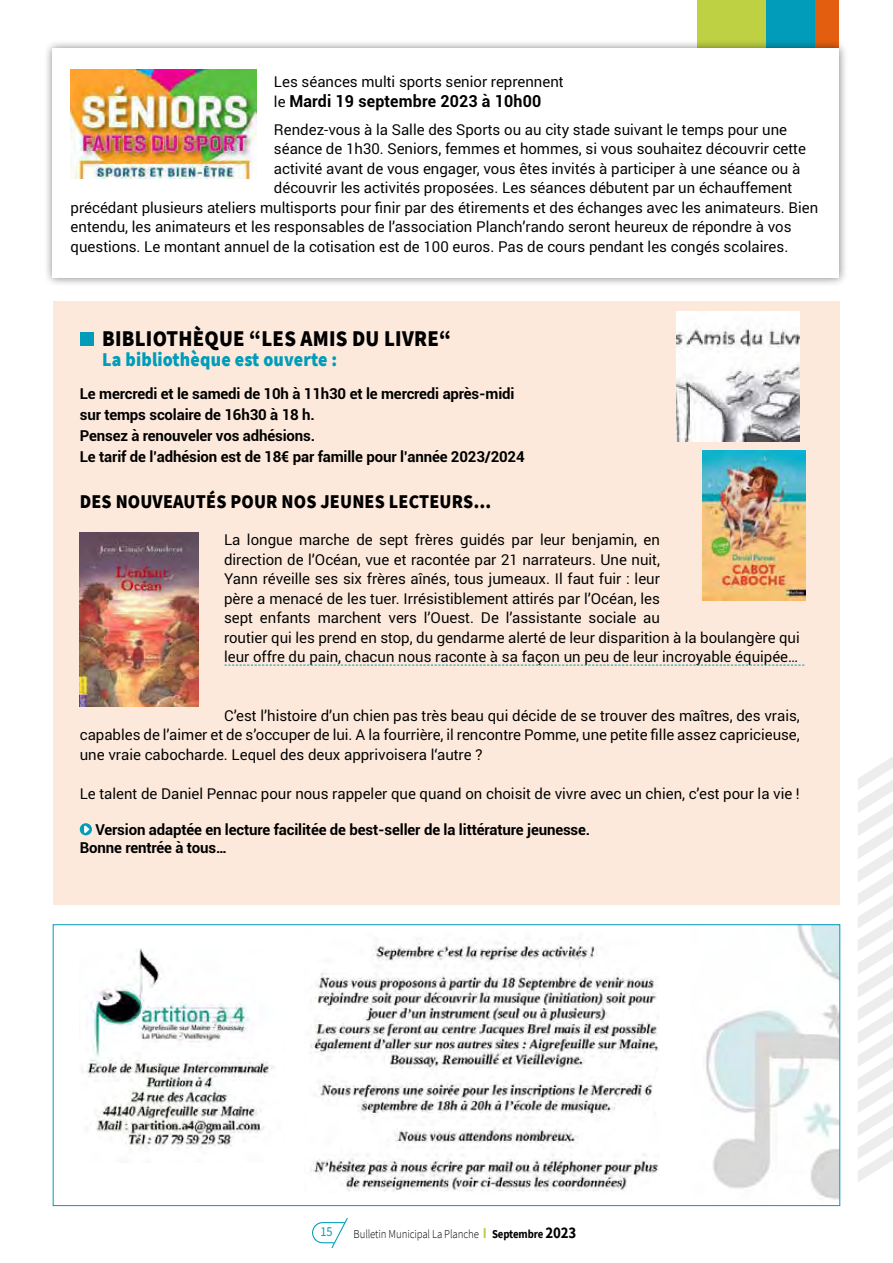
<style>
.page{position:relative;width:893px;height:1263px;background:#fff}
.page>*{position:absolute;margin:0;border:0;box-sizing:border-box;transform-origin:0 0}
.t1{font:900 22.5px "Source Sans Pro";letter-spacing:.01em;color:#000;scale:.92 1}
.t2{font:900 19.5px "Source Sans Pro";letter-spacing:.01em;color:#000;scale:.92 1}
.t3{font:900 19.5px "Source Sans Pro";letter-spacing:.01em;color:#009cb9;scale:.92 1}
.t4{font:700 16.5px "Roboto";letter-spacing:.01em;color:#000}
.t5{font:15px/19.5px "Roboto";color:#000}
.t6{font:700 15px/21px "Roboto";letter-spacing:-.01em;color:#000}
.t7{font:13.65px "Source Sans Pro";color:#009cb9;scale:.9 1}
.t8{font:300 12px "Source Sans Pro";letter-spacing:-.01em;color:#000;scale:.9 1}
.s1{font-weight:400;font-size:15px}
.s2{font-weight:700;font-size:15px;color:#bdd143}
.s3{font-weight:700}
.s4{font-weight:700;font-size:16.5px}
</style>
<div class="page">
<svg style="left:858px;top:757px;width:35px;height:425px"></svg>
<div style="left:792px;top:0;width:47px;height:73px;background:#e35e0f"></div>
<div style="left:745px;top:0;width:70px;height:73px;background:#009cb9"></div>
<div style="left:697px;top:0;width:68px;height:73px;background:#bdd143"></div>
<svg style="left:312px;top:1218px;width:36px;height:30px"></svg>
<div style="left:53px;top:301px;width:787px;height:603px;background:#fce9db"></div>
<div style="left:80px;top:332px;width:13px;height:14px;background:#009cb9"></div>
<div style="left:80px;top:823px;width:12px;height:12px;background:#009cb9;border-radius:50%"></div>
<svg style="left:84px;top:825px;width:5px;height:8px"></svg>
<img style="left:676px;top:311px;width:124px;height:131px">
<img style="left:79px;top:533px;width:120px;height:173px">
<img style="left:702px;top:450px;width:103px;height:150px">
<svg style="left:225px;top:665px;width:579px;height:1px"></svg>
<img style="left:706px;top:926px;width:132px;height:274px">
<img style="left:310px;top:938px;width:349px;height:253px">
<img style="left:82px;top:948px;width:193px;height:200px">
<div style="left:43px;top:40px;width:805px;height:247px;background:#000;opacity:.5"></div>
<div style="left:52px;top:49px;width:787px;height:229px;background:#fff"></div>
<img style="left:71px;top:70px;width:186px;height:109px">
<p class="t5" style="left:274px;top:71px;width:291px">Les séances multi sports senior reprennent</p>
<p class="t4" style="left:274px;top:89px;width:269px"><span class="s1">le</span> Mardi 19 septembre 2023 à 10h00</p>
<p class="t5" style="left:274px;top:119px;width:515px">Rendez-vous à la Salle des Sports ou au city stade suivant le temps pour une</p>
<p class="t5" style="left:274px;top:139px;width:533px">séance de 1h30. Seniors, femmes et hommes, si vous souhaitez découvrir cette</p>
<p class="t5" style="left:274px;top:158px;width:528px">activité avant de vous engager, vous êtes invités à participer à une séance ou à</p>
<p class="t5" style="left:274px;top:178px;width:520px">découvrir les activités proposées. Les séances débutent par un échauffement</p>
<p class="t5" style="left:71px;top:197px;width:749px">précédant plusieurs ateliers multisports pour finir par des étirements et des échanges avec les animateurs. Bien</p>
<p class="t5" style="left:71px;top:217px;width:722px">entendu, les animateurs et les responsables de l’association Planch’rando seront heureux de répondre à vos</p>
<p class="t5" style="left:71px;top:236px;width:719px">questions. Le montant annuel de la cotisation est de 100 euros. Pas de cours pendant les congés scolaires.</p>
<h1 class="t1" style="left:102px;top:322px;width:381px">BIBLIOTHÈQUE “LES AMIS DU LIVRE“</h1>
<h2 class="t3" style="left:102px;top:346px;width:257px">La bibliothèque est ouverte :</h2>
<p class="t6" style="left:80px;top:382px;width:446px">Le mercredi et le samedi de 10h à 11h30 et le mercredi après-midi sur temps scolaire de 16h30 à 18 h.<br>Pensez à renouveler vos adhésions.<br>Le tarif de l’adhésion est de 18€ par famille pour l’année 2023/2024</p>
<h2 class="t2" style="left:80px;top:488px;width:449px">DES NOUVEAUTÉS POUR NOS JEUNES LECTEURS…</h2>
<p class="t5" style="left:224px;top:529px;width:577px">La longue marche de sept frères guidés par leur benjamin, en<br>direction de l’Océan, vue et racontée par 21 narrateurs. Une nuit,<br>Yann réveille ses six frères aînés, tous jumeaux. Il faut fuir : leur<br>père a menacé de les tuer. Irrésistiblement attirés par l’Océan, les<br>sept enfants marchent vers l’Ouest. De l’assistante sociale au<br>routier qui les prend en stop, du gendarme alerté de leur disparition à la boulangère qui leur offre du pain, chacun nous raconte à sa façon un peu de leur incroyable équipée…</p>
<p class="t5" style="left:80px;top:705px;width:722px;text-align:justify;text-indent:144px">C’est l’histoire d’un chien pas très beau qui décide de se trouver des maîtres, des vrais, capables de l’aimer et de s’occuper de lui. A la fourrière, il rencontre Pomme, une petite fille assez capricieuse, une vraie cabocharde. Lequel des deux apprivoisera l‘autre ?</p>
<p class="t5" style="left:80px;top:783px;width:721px">Le talent de Daniel Pennac pour nous rappeler que quand on choisit de vivre avec un chien, c’est pour la vie !</p>
<p class="t6" style="left:80px;top:821px;width:512px;line-height:17.2px;text-indent:16px">Version adaptée en lecture facilitée de best-seller de la littérature jeunesse.<br>Bonne rentrée à tous…</p>
<p class="t7" style="left:320px;top:1223px;width:15px">15</p>
<p class="t8" style="left:354px;top:1227px;width:249px">Bulletin Municipal La Planche <span class="s2">I</span> <span class="s3">Septembre</span> <span class="s4">2023</span></p>
</div>
